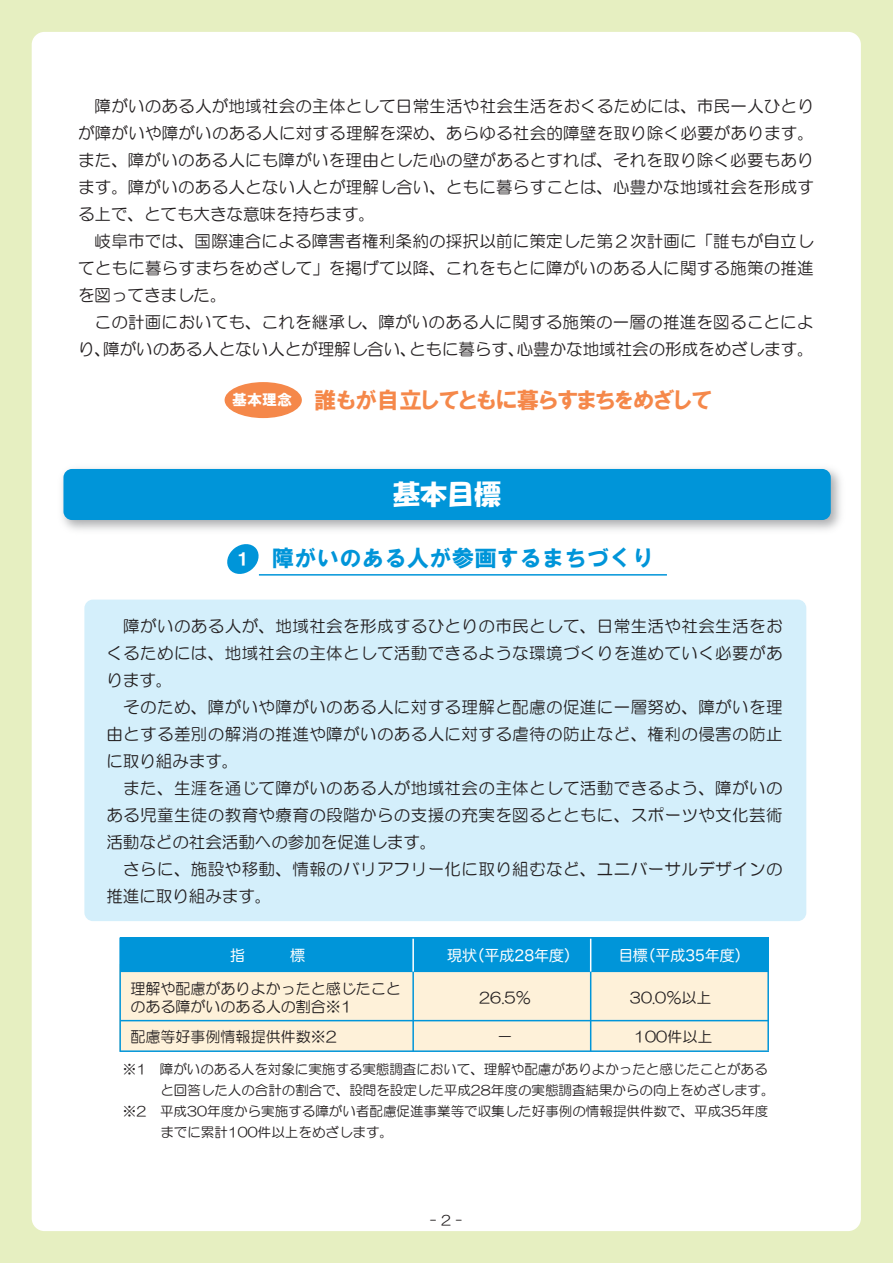
<style>
.page{position:relative;width:893px;height:1263px;background:#e6efc1}
.page>*{position:absolute;margin:0;border:0;box-sizing:border-box;transform-origin:0 0}
.t1{font:27px "HGP Soei Kakupoptai";color:#fff}
.t2{font:22.5px "HGP Soei Kakugothic UB";color:#f5884a}
.t3{font:22.5px "HGS Soei Kakugothic UB";color:#0095d9}
.t4{font:16.5px/27px "HG Maru Gothic MPRO";letter-spacing:.015em;color:#231f20}
.t5{font:16.5px "HGP Soei Kakugothic UB";color:#fff}
.t6{font:15px/18px "HG Maru Gothic MPRO";color:#231f20}
.t7{font:15px "Hira Maru Pro N W4";color:#fff}
.t8{font:15px "HGP Soei Kakugothic UB";color:#fff}
.t9{font:13.5px "HG Maru Gothic MPRO";color:#231f20}
</style>
<div class="page">
<div style="left:32px;top:32px;width:829px;height:1199px;background:#fff;border-radius:13px"></div>
<div style="left:119px;top:964px;width:650px;height:86px;background:#fef1d9"></div>
<div style="left:63px;top:469px;width:768px;height:51px;background:#0095d9;border-radius:9px"></div>
<div style="left:225px;top:382px;width:77px;height:36px;background:#f5884a;border-radius:50%"></div>
<svg style="left:227px;top:544px;width:32px;height:31px"></svg>
<div style="left:84px;top:600px;width:722px;height:321px;background:#d4effb;border-radius:9px"></div>
<hr style="left:120px;top:970px;width:649px;height:2px;background:#0095d9">
<hr style="left:120px;top:1020px;width:649px;height:1px;background:#0095d9">
<hr style="left:120px;top:1050px;width:649px;height:2px;background:#0095d9">
<hr style="left:119px;top:937px;width:2px;height:115px;background:#0095d9">
<hr style="left:412px;top:938px;width:2px;height:113px;background:#0095d9">
<hr style="left:590px;top:938px;width:1px;height:113px;background:#0095d9">
<hr style="left:767px;top:938px;width:2px;height:113px;background:#0095d9">
<div style="left:120px;top:937px;width:649px;height:33px;background:#0095d9"></div>
<hr style="left:412px;top:939px;width:2px;height:33px;background:#fff">
<hr style="left:590px;top:939px;width:1px;height:33px;background:#fff">
<hr style="left:259px;top:574px;width:408px;height:2px;background:#0095d9">
<p class="t4" style="left:78px;top:93px;width:737px">　障がいのある人が地域社会の主体として日常生活や社会生活をおくるためには、市民一人ひとりが障がいや障がいのある人に対する理解を深め、あらゆる社会的障壁を取り除く必要があります。また、障がいのある人にも障がいを理由とした心の壁があるとすれば、それを取り除く必要もあります。障がいのある人とない人とが理解し合い、ともに暮らすことは、心豊かな地域社会を形成する上で、とても大きな意味を持ちます。<br>　岐阜市では、国際連合による障害者権利条約の採択以前に策定した第２次計画に「誰もが自立してともに暮らすまちをめざして」を掲げて以降、これをもとに障がいのある人に関する施策の推進を図ってきました。<br>　この計画においても、これを継承し、障がいのある人に関する施策の一層の推進を図ることにより、障がいのある人とない人とが理解し合い、ともに暮らす、心豊かな地域社会の形成をめざします。</p>
<h2 class="t2" style="left:314px;top:389px;width:399px">誰もが自立してともに暮らすまちをめざして</h2>
<p class="t8" style="left:232px;top:393px;width:61px">基本理念</p>
<p class="t5" style="left:237px;top:551px;width:14px">１</p>
<h1 class="t1" style="left:393px;top:481px;width:109px">基本目標</h1>
<h2 class="t3" style="left:272px;top:546px;width:384px">障がいのある人が参画するまちづくり</h2>
<p class="t4" style="left:106px;top:613px;width:678px">　障がいのある人が、地域社会を形成するひとりの市民として、日常生活や社会生活をおくるためには、地域社会の主体として活動できるような環境づくりを進めていく必要があります。<br>　そのため、障がいや障がいのある人に対する理解と配慮の促進に一層努め、障がいを理由とする差別の解消の推進や障がいのある人に対する虐待の防止など、権利の侵害の防止に取り組みます。<br>　また、生涯を通じて障がいのある人が地域社会の主体として活動できるよう、障がいのある児童生徒の教育や療育の段階からの支援の充実を図るとともに、スポーツや文化芸術活動などの社会活動への参加を促進します。<br>　さらに、施設や移動、情報のバリアフリー化に取り組むなど、ユニバーサルデザインの推進に取り組みます。</p>
<p class="t7" style="left:447px;top:942px;width:134px">現状（平成28年度）</p>
<p class="t7" style="left:618px;top:942px;width:133px">目標（平成35年度）</p>
<p class="t6" style="left:131px;top:979px;width:271px">理解や配慮がありよかったと感じたことのある障がいのある人の割合※1</p>
<p class="t6" style="left:479px;top:988px;width:53px">26.5％</p>
<p class="t6" style="left:630px;top:988px;width:83px">30.0％以上</p>
<p class="t6" style="left:131px;top:1027px;width:208px">配慮等好事例情報提供件数※2</p>
<p class="t6" style="left:497px;top:1027px;width:16px">－</p>
<p class="t6" style="left:634px;top:1027px;width:80px">100件以上</p>
<p class="t9" style="left:123px;top:1062px;width:646px">※1　障がいのある人を対象に実施する実態調査において、理解や配慮がありよかったと感じたことがある</p>
<p class="t9" style="left:160px;top:1083px;width:616px">と回答した人の合計の割合で、設問を設定した平成28年度の実態調査結果からの向上をめざします。</p>
<p class="t9" style="left:123px;top:1104px;width:647px">※2　平成30年度から実施する障がい者配慮促進事業等で収集した好事例の情報提供件数で、平成35年度</p>
<p class="t9" style="left:160px;top:1126px;width:234px">までに累計100件以上をめざします。</p>
<p class="t9" style="left:430px;top:1213px;width:34px">- 2 -</p>
</div>
